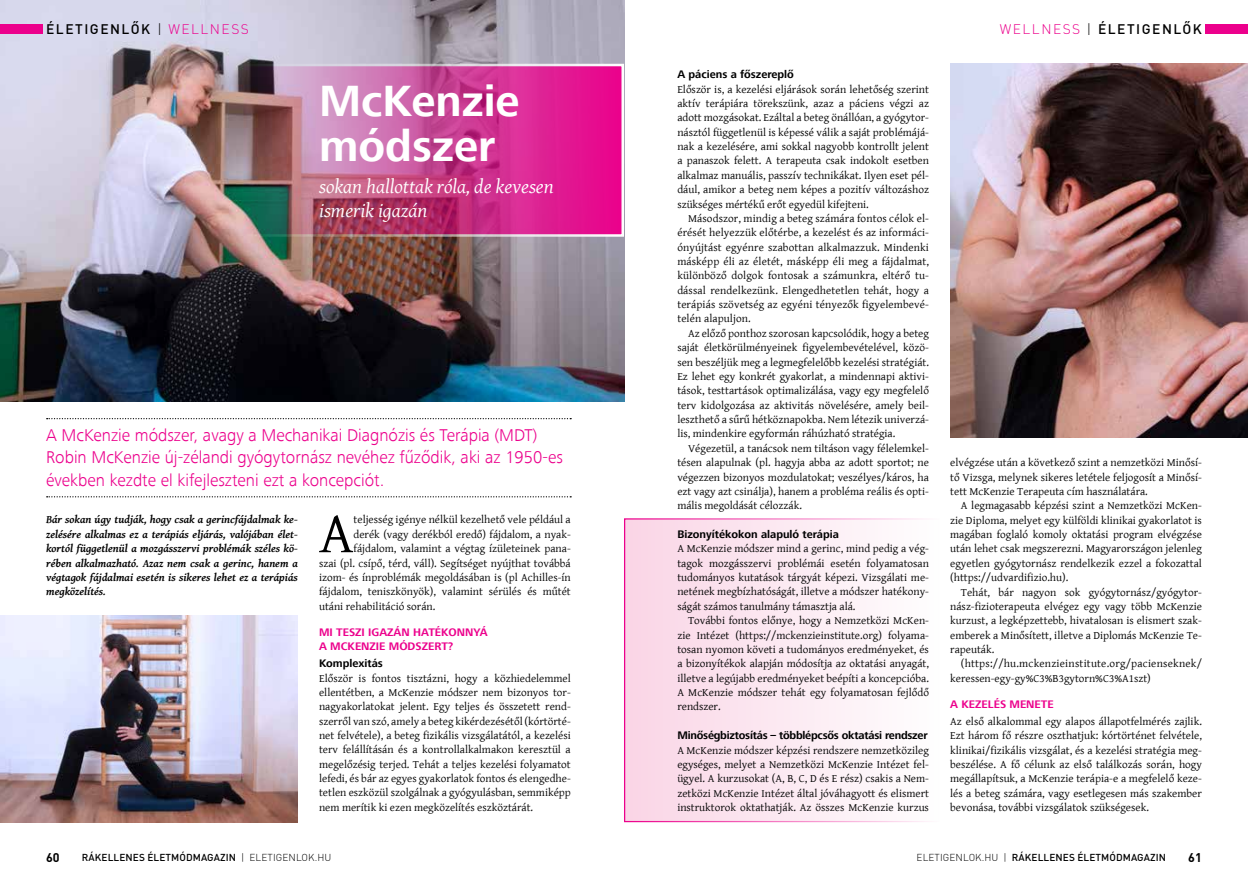
<style>
.page{position:relative;width:1248px;height:886px;background:#fff}
.page>*{position:absolute;margin:0;border:0;box-sizing:border-box;transform-origin:0 0}
.t1{font:58px "Gentium Basic";color:#000}
.t2{font:700 45px/45px "ZEISS Frutiger Next W1 G";color:#fff}
.t3{font:italic 20px/24px "Gentium Basic";color:#fff}
.t4{font:300 17.5px/22.5px "ZEISS Frutiger Next W1 G";color:#ec008c}
.t5{font:500 13.75px "DIN Pro";letter-spacing:.11em;color:#000}
.t6{font:700 12.5px "DIN Pro";color:#000}
.t7{font:11.25px/14.4px "Gentium Basic";color:#000;text-align:justify}
.t8{font:italic 700 11.25px/14.4px "Gentium Basic";color:#000;text-align:justify}
.t9{font:11.25px/14.4px "Gentium Basic";letter-spacing:.02em;color:#000}
.t10{font:700 11.25px "ZEISS Frutiger Next W1 G";color:#000}
.t11{font:700 11.25px/14.4px "ZEISS Frutiger Next W1 G";color:#ec008c}
.t12{font:700 11.25px "ZEISS Frutiger Next W1 G";letter-spacing:-.02em;color:#000}
.t13{font:500 10px "DIN Pro";letter-spacing:.01em;color:#000}
.s1{font-weight:300}
.s2{font-weight:300;color:#ec008c}
</style>
<div class="page">
<div style="left:624px;top:518px;width:315px;height:304px;background:linear-gradient(to right,#fad4e5,#fefefe);border:1px solid #ec008c"></div>
<img style="left:0;top:0;width:624px;height:401px">
<svg style="left:47px;top:418px;width:524px;height:1px"></svg>
<svg style="left:47px;top:496px;width:524px;height:1px"></svg>
<div style="left:0;top:24px;width:43px;height:10px;background:#ec008c"></div>
<div style="left:1205px;top:24px;width:42px;height:10px;background:#ec008c"></div>
<img style="left:950px;top:64px;width:297px;height:374px">
<img style="left:0;top:616px;width:298px;height:206px">
<img style="left:241px;top:64px;width:383px;height:173px">
<p class="t5" style="left:46px;top:20px;width:204px">ÉLETIGENLŐK <span class="s1">|</span> <span class="s2">WELLNESS</span></p>
<p class="t5" style="left:999px;top:20px;width:204px"><span class="s2">WELLNESS</span> <span class="s1">|</span> ÉLETIGENLŐK</p>
<h2 class="t2" style="left:319px;top:80px;width:202px">McKenzie módszer</h2>
<h3 class="t3" style="left:319px;top:173px;width:236px">sokan hallottak róla, de kevesen ismerik igazán</h3>
<h3 class="t4" style="left:46px;top:423px;width:518px">A McKenzie módszer, avagy a Mechanikai Diagnózis és Terápia (MDT)<br>Robin McKenzie új-zélandi gyógytornász nevéhez fűződik, aki az 1950-es években kezdte el kifejleszteni ezt a koncepciót.</h3>
<p class="t8" style="left:46px;top:512px;width:253px">Bár sokan úgy tudják, hogy csak a gerincfájdalmak ke&shy;zelésére alkalmas ez a terápiás eljárás, valójában élet&shy;kortól függetlenül a mozgásszervi problémák széles kö&shy;rében alkalmazható. Azaz nem csak a gerinc, hanem a végtagok fájdalmai esetén is sikeres lehet ez a terápiás megközelítés.</p>
<h1 class="t1" style="left:319px;top:491px;width:36px">A</h1>
<p class="t7" style="left:353px;top:512px;width:219px">teljesség igénye nélkül kezelhető vele például a</p>
<p class="t7" style="left:353px;top:527px;width:219px">derék (vagy derékból eredő) fájdalom, a nyak-</p>
<p class="t7" style="left:353px;top:541px;width:219px">fájdalom, valamint a végtag ízületeinek pana-</p>
<p class="t7" style="left:319px;top:555px;width:253px">szai (pl. csípő, térd, váll). Segítséget nyújthat továbbá</p>
<p class="t7" style="left:319px;top:570px;width:253px">izom- és ínproblémák megoldásában is (pl Achilles-ín</p>
<p class="t7" style="left:319px;top:584px;width:253px">fájdalom, teniszkönyök), valamint sérülés és műtét</p>
<p class="t7" style="left:319px;top:598px;width:118px">utáni rehabilitáció során.</p>
<p class="t11" style="left:319px;top:625px;width:170px">MI TESZI IGAZÁN HATÉKONNYÁ<br>A MCKENZIE MÓDSZERT?</p>
<p class="t10" style="left:319px;top:657px;width:65px">Komplexitás</p>
<p class="t7" style="left:319px;top:670px;width:253px">Először is fontos tisztázni, hogy a közhiedelemmel ellentétben, a McKenzie módszer nem bizonyos tor&shy;nagyakorlatokat jelent. Egy teljes és összetett rend&shy;szerről van szó, amely a beteg kikérdezésétől (kórtörté&shy;net felvétele), a beteg fizikális vizsgálatától, a kezelési terv felállításán és a kontrollalkalmakon keresztül a megelőzésig terjed. Tehát a teljes kezelési folyamatot lefedi, és bár az egyes gyakorlatok fontos és elengedhe&shy;tetlen eszközül szolgálnak a gyógyulásban, semmiképp nem merítik ki ezen megközelítés eszköztárát.</p>
<p class="t10" style="left:677px;top:68px;width:118px">A páciens a főszereplő</p>
<p class="t7" style="left:677px;top:81px;width:253px">Először is, a kezelési eljárások során lehetőség szerint aktív terápiára törekszünk, azaz a páciens végzi az adott mozgásokat. Ezáltal a beteg önállóan, a gyógytor&shy;násztól függetlenül is képessé válik a saját problémájá&shy;nak a kezelésére, ami sokkal nagyobb kontrollt jelent a panaszok felett. A terapeuta csak indokolt esetben alkalmaz manuális, passzív technikákat. Ilyen eset pél&shy;dául, amikor a beteg nem képes a pozitív változáshoz szükséges mértékű erőt egyedül kifejteni.</p>
<p class="t7" style="left:677px;top:211px;width:253px;text-indent:11px">Másodszor, mindig a beteg számára fontos célok el&shy;érését helyezzük előtérbe, a kezelést és az informáci&shy;ónyújtást egyénre szabottan alkalmazzuk. Mindenki másképp éli az életét, másképp éli meg a fájdalmat, különböző dolgok fontosak a számunkra, eltérő tu&shy;dással rendelkezünk. Elengedhetetlen tehát, hogy a terápiás szövetség az egyéni tényezők figyelembevé&shy;telén alapuljon.</p>
<p class="t7" style="left:677px;top:326px;width:253px;text-indent:11px">Az előző ponthoz szorosan kapcsolódik, hogy a beteg saját életkörülményeinek figyelembevételével, közö&shy;sen beszéljük meg a legmegfelelőbb kezelési stratégiát.<br>Ez lehet egy konkrét gyakorlat, a mindennapi aktivi&shy;tások, testtartások optimalizálása, vagy egy megfelelő terv kidolgozása az aktivitás növelésére, amely beil&shy;leszthető a sűrű hétköznapokba. Nem létezik univerzá&shy;lis, mindenkire egyformán ráhúzható stratégia.</p>
<p class="t7" style="left:677px;top:441px;width:253px;text-indent:11px">Végezetül, a tanácsok nem tiltáson vagy félelemkel&shy;tésen alapulnak (pl. hagyja abba az adott sportot; ne végezzen bizonyos mozdulatokat; veszélyes/káros, ha ezt vagy azt csinálja), hanem a probléma reális és opti&shy;mális megoldását célozzák.</p>
<p class="t10" style="left:677px;top:528px;width:163px">Bizonyítékokon alapuló terápia</p>
<p class="t7" style="left:677px;top:541px;width:253px">A McKenzie módszer mind a gerinc, mind pedig a vég&shy;tagok mozgásszervi problémái esetén folyamatosan tudományos kutatások tárgyát képezi. Vizsgálati me&shy;netének megbízhatóságát, illetve a módszer hatékony&shy;ságát számos tanulmány támasztja alá.</p>
<p class="t7" style="left:677px;top:613px;width:253px;text-indent:11px">További fontos előnye, hogy a Nemzetközi McKen&shy;zie Intézet (https://mckenzieinstitute.org) folyama&shy;tosan nyomon követi a tudományos eredményeket, és a bizonyítékok alapján módosítja az oktatási anyagát, illetve a legújabb eredményeket beépíti a koncepcióba.<br>A McKenzie módszer tehát egy folyamatosan fejlődő rendszer.</p>
<p class="t12" style="left:677px;top:729px;width:252px">Minőségbiztosítás – többlépcsős oktatási rendszer</p>
<p class="t7" style="left:677px;top:742px;width:253px">A McKenzie módszer képzési rendszere nemzetközileg egységes, melyet a Nemzetközi McKenzie Intézet fel&shy;ügyel. A kurzusokat (A, B, C, D és E rész) csakis a Nem&shy;zetközi McKenzie Intézet által jóváhagyott és elismert instruktorok oktathatják. Az összes McKenzie kurzus</p>
<p class="t7" style="left:950px;top:455px;width:253px">elvégzése után a következő szint a nemzetközi Minősí&shy;tő Vizsga, melynek sikeres letétele feljogosít a Minősí&shy;tett McKenzie Terapeuta cím használatára.</p>
<p class="t7" style="left:950px;top:498px;width:253px;text-indent:11px">A legmagasabb képzési szint a Nemzetközi McKen&shy;zie Diploma, melyet egy külföldi klinikai gyakorlatot is magában foglaló komoly oktatási program elvégzése után lehet csak megszerezni. Magyarországon jelenleg egyetlen gyógytornász rendelkezik ezzel a fokozattal (https://udvardifizio.hu).</p>
<p class="t7" style="left:950px;top:584px;width:253px;text-indent:11px">Tehát, bár nagyon sok gyógytornász/gyógytor&shy;nász-fizioterapeuta elvégez egy vagy több McKenzie kurzust, a legképzettebb, hivatalosan is elismert szak&shy;emberek a Minősített, illetve a Diplomás McKenzie Te&shy;rapeuták.</p>
<p class="t9" style="left:950px;top:656px;width:253px;text-indent:11px">(https://hu.mckenzieinstitute.org/pacienseknek/ keressen-egy-gy%C3%B3gytorn%C3%A1szt)</p>
<p class="t11" style="left:950px;top:697px;width:105px">A KEZELÉS MENETE</p>
<p class="t7" style="left:950px;top:714px;width:253px">Az első alkalommal egy alapos állapotfelmérés zajlik.<br>Ezt három fő részre oszthatjuk: kórtörténet felvétele, klinikai/fizikális vizsgálat, és a kezelési stratégia meg&shy;beszélése. A fő célunk az első találkozás során, hogy megállapítsuk, a McKenzie terápia-e a megfelelő keze&shy;lés a beteg számára, vagy esetlegesen más szakember bevonása, további vizsgálatok szükségesek.</p>
<p class="t6" style="left:46px;top:849px;width:15px">60</p>
<p class="t13" style="left:82px;top:850px;width:251px">RÁKELLENES ÉLETMÓDMAGAZIN <span class="s1">| ELETIGENLOK.HU</span></p>
<p class="t13" style="left:916px;top:850px;width:251px"><span class="s1">ELETIGENLOK.HU |</span> RÁKELLENES ÉLETMÓDMAGAZIN</p>
<p class="t6" style="left:1188px;top:849px;width:15px">61</p>
</div>
